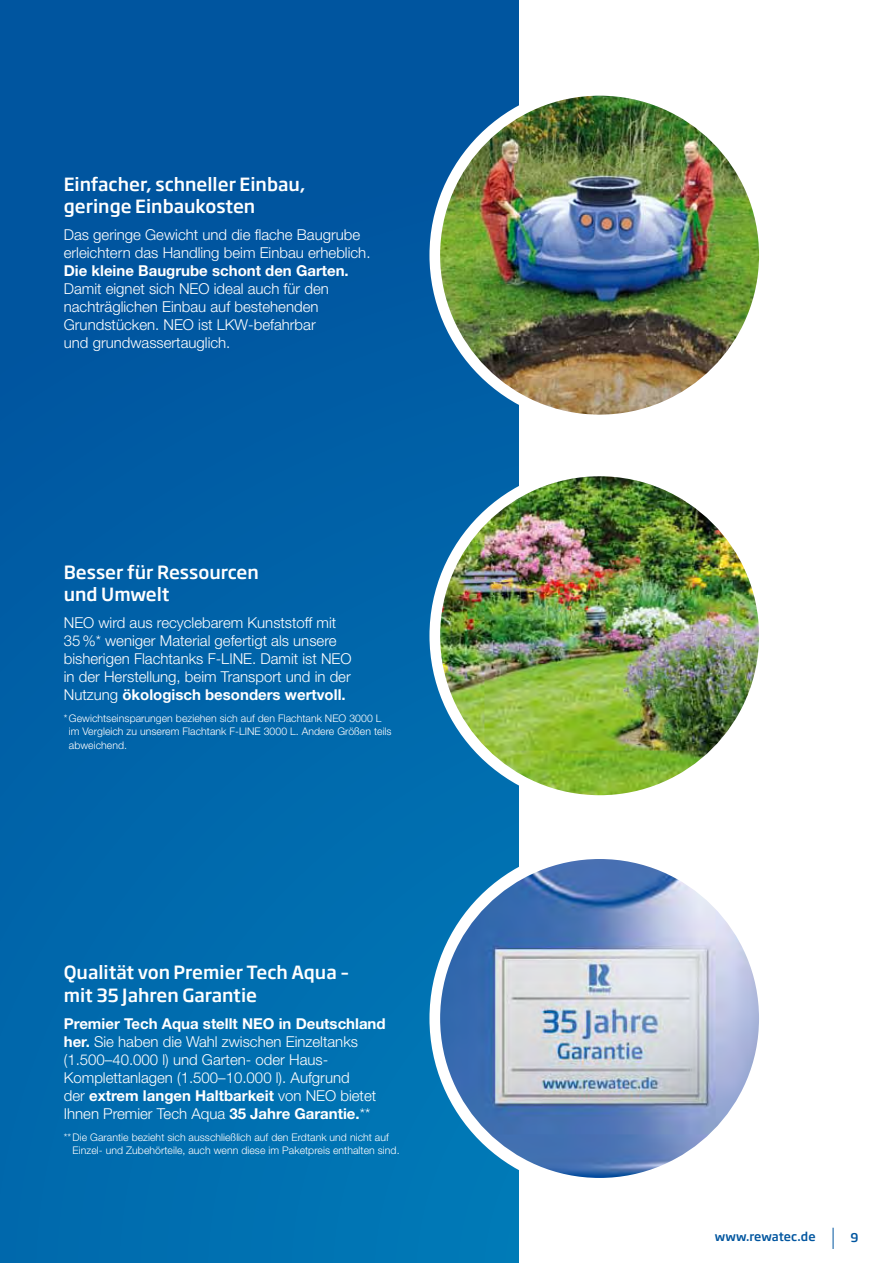
<style>
.page{position:relative;width:893px;height:1263px;background:#fff}
.page>*{position:absolute;margin:0;border:0;box-sizing:border-box;transform-origin:0 0}
.t1{font:500 18px/22.5px "Soho Gothic Pro";color:#fff}
.t2{font:300 15px/18px "Helvetica Neue LT Std";color:#fff}
.t3{font:700 15px "Helvetica Neue LT Std";color:#fff}
.t4{font:500 12px "Soho Gothic Pro";color:#00559f}
.t5{font:300 10.5px/13.5px "Helvetica Neue LT Std";letter-spacing:.005em;color:#fff}
.s1{font-weight:700}
</style>
<div class="page">
<div style="left:0;top:0;width:519px;height:1263px;background:linear-gradient(to bottom,#00519d,#0074b3)"></div>
<div style="left:429px;top:85px;width:341px;height:340px;background:#fff;border-radius:50%"></div>
<img style="left:440px;top:96px;width:319px;height:319px;border-radius:159px">
<div style="left:429px;top:466px;width:341px;height:340px;background:#fff;border-radius:50%"></div>
<img style="left:440px;top:476px;width:319px;height:319px;border-radius:159px">
<div style="left:429px;top:846px;width:341px;height:345px;background:#fff;border-radius:50%"></div>
<img style="left:440px;top:859px;width:319px;height:319px;border-radius:159px">
<svg style="left:833px;top:1228px;width:1px;height:21px"></svg>
<p class="t1" style="left:64px;top:172px;width:243px">Einfacher, schneller Einbau, geringe Einbaukosten</p>
<p class="t2" style="left:64px;top:225px;width:308px">Das geringe Gewicht und die flache Baugrube erleichtern das Handling beim Einbau erheblich.</p>
<p class="t3" style="left:64px;top:261px;width:286px">Die kleine Baugrube schont den Garten.</p>
<p class="t2" style="left:64px;top:279px;width:267px">Damit eignet sich NEO ideal auch für den nachträglichen Einbau auf bestehenden Grundstücken. NEO ist LKW-befahrbar und grundwassertauglich.</p>
<p class="t1" style="left:64px;top:560px;width:197px">Besser für Ressourcen und Umwelt</p>
<p class="t2" style="left:64px;top:613px;width:289px">NEO wird aus recyclebarem Kunststoff mit 35%* weniger Material gefertigt als unsere bisherigen Flachtanks F-LINE. Damit ist NEO in der Herstellung, beim Transport und in der Nutzung <span class="s1">ökologisch besonders wertvoll.</span></p>
<p class="t5" style="left:69px;top:711px;width:324px;text-indent:-5px">*Gewichtseinsparungen beziehen sich auf den Flachtank NEO 3000 L im Vergleich zu unserem Flachtank F-LINE 3000 L. Andere Größen teils abweichend.</p>
<p class="t1" style="left:64px;top:960px;width:287px">Qualität von Premier Tech Aqua – mit 35 Jahren Garantie</p>
<p class="t2" style="left:64px;top:1014px;width:323px"><span class="s1">Premier Tech Aqua stellt NEO in Deutschland her.</span> Sie haben die Wahl zwischen Einzeltanks (1.500–40.000 l) und Garten- oder Haus-Komplettanlagen (1.500–10.000 l). Aufgrund<br>der <span class="s1">extrem langen Haltbarkeit</span> von NEO bietet Ihnen Premier Tech Aqua <span class="s1">35 Jahre Garantie.</span>**</p>
<p class="t5" style="left:73px;top:1130px;width:328px;text-indent:-9px">**Die Garantie bezieht sich ausschließlich auf den Erdtank und nicht auf<br>Einzel- und Zubehörteile, auch wenn diese im Paketpreis enthalten sind.</p>
<p class="t4" style="left:715px;top:1227px;width:102px">www.rewatec.de</p>
<p class="t4" style="left:850px;top:1228px;width:9px">9</p>
</div>
